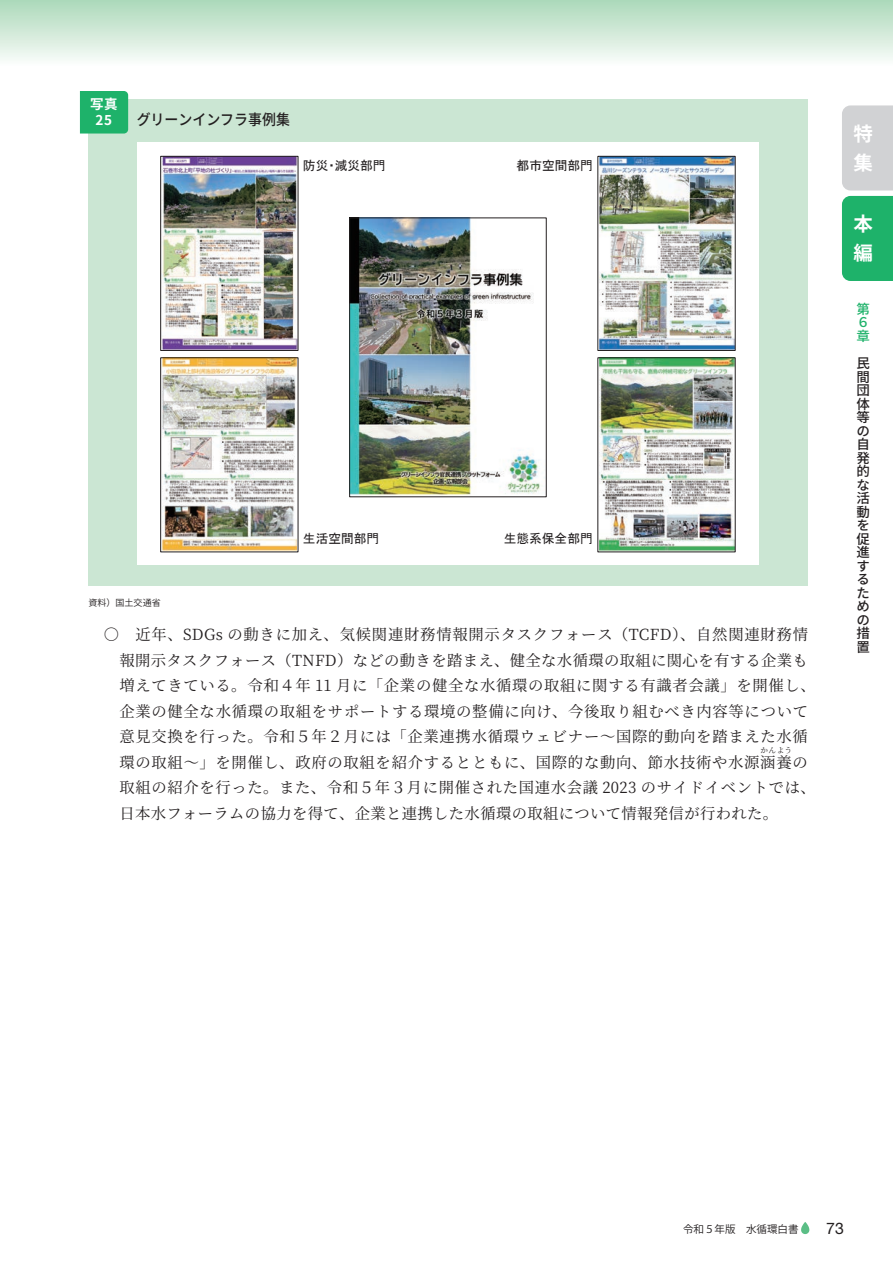
<style>
.page{position:relative;width:893px;height:1263px;background:#fff}
.page>*{position:absolute;margin:0;border:0;box-sizing:border-box;transform-origin:0 0}
.t1{font:700 19.5px/29.2px "Source Han Sans";color:#fff}
.t2{font:15.9px "Helvetica Neue";color:#231f20}
.t3{font:15.3px/25.5px "Source Han Serif";letter-spacing:.045em;color:#231f20}
.t4{font:15.3px/25.5px "Source Han Serif";letter-spacing:.025em;color:#231f20}
.t5{font:500 15px "Source Han Sans";color:#231f20;scale:.93 1}
.t6{font:500 13.5px/13.5px "Source Han Sans";color:#231f20;text-align:justify}
.t7{font:700 13.5px/15.9px "Source Han Sans";color:#fff;text-align:center}
.t8{font:500 13.5px/13.5px "Source Han Sans";color:#1eb26a}
.t9{font:12.75px "MS P Gothic";color:#231f20}
.t10{font:10.5px "Koz Go Pr 6 N";color:#231f20}
.t11{font:9px "Source Han Sans";color:#231f20}
.t12{font:7.65px "Source Han Serif";color:#231f20}
</style>
<div class="page">
<div style="left:0;top:0;width:893px;height:66px;background:linear-gradient(to bottom,#abd8b9,#fafdfa)"></div>
<div style="left:88px;top:99px;width:720px;height:487px;background:#cbe6d3"></div>
<div style="left:137px;top:142px;width:622px;height:423px;background:#fff"></div>
<img style="left:351px;top:220px;width:194px;height:275px">
<img style="left:162px;top:359px;width:134px;height:191px">
<img style="left:600px;top:158px;width:133px;height:191px">
<img style="left:600px;top:359px;width:133px;height:191px">
<img style="left:162px;top:158px;width:134px;height:191px">
<div style="left:160px;top:156px;width:138px;height:195px;border:1px solid #231f20"></div>
<div style="left:349px;top:218px;width:198px;height:279px;border:1px solid #231f20"></div>
<div style="left:160px;top:357px;width:138px;height:195px;border:1px solid #231f20"></div>
<div style="left:597px;top:156px;width:138px;height:195px;border:1px solid #231f20"></div>
<div style="left:80px;top:91px;width:48px;height:43px;background:#1eb26a"></div>
<div style="left:842px;top:196px;width:51px;height:85px;background:#1eb26a"></div>
<div style="left:842px;top:105px;width:51px;height:85px;background:#d1d2d4"></div>
<svg style="left:801px;top:1222px;width:8px;height:12px"></svg>
<p class="t7" style="left:90px;top:97px;width:29px">写真<br>25</p>
<p class="t5" style="left:137px;top:111px;width:166px">グリーンインフラ事例集</p>
<p class="t9" style="left:303px;top:159px;width:84px">防災減・ 災部門</p>
<p class="t9" style="left:517px;top:159px;width:78px">都市空間部門</p>
<p class="t9" style="left:303px;top:532px;width:78px">生活空間部門</p>
<p class="t9" style="left:504px;top:532px;width:91px">生態系保全部門</p>
<p class="t11" style="left:88px;top:597px;width:74px">資料）国土交通省</p>
<p class="t3" style="left:119px;top:622px;width:698px;text-indent:-16px">○　近年、SDGs の動きに加え、気候関連財務情報開示タスクフォース（TCFD）、自然関連財務情報開示タスクフォース（TNFD）などの動きを踏まえ、健全な水循環の取組に関心を有する企業も増えてきている。令和４年 11 月に「企業の健全な水循環の取組に関する有識者会議」を開催し、企業の健全な水循環の取組をサポートする環境の整備に向け、今後取り組むべき内容等について意見交換を行った。令和５年２月には「企業連携水循環ウェビナー～国際的動向を踏まえた水循環の取組～」を開催し、政府の取組を紹介するとともに、国際的な動向、節水技術や水源涵養の</p>
<p class="t12" style="left:761px;top:746px;width:33px">かんよう</p>
<p class="t4" style="left:119px;top:775px;width:698px">取組の紹介を行った。また、令和５年３月に開催された国連水会議 2023 のサイドイベントでは、日本水フォーラムの協力を得て、企業と連携した水循環の取組について情報発信が行われた。</p>
<p class="t1" style="left:853px;top:119px;width:20px">特集</p>
<p class="t1" style="left:853px;top:210px;width:21px">本編</p>
<p class="t8" style="left:856px;top:303px;width:14px">第<br>６章</p>
<p class="t6" style="left:856px;top:357px;width:15px">民間団体等の自発的な活動を促進するための措置</p>
<p class="t10" style="left:683px;top:1223px;width:117px">令和５年版　水循環白書</p>
<p class="t2" style="left:826px;top:1218px;width:19px">73</p>
</div>
